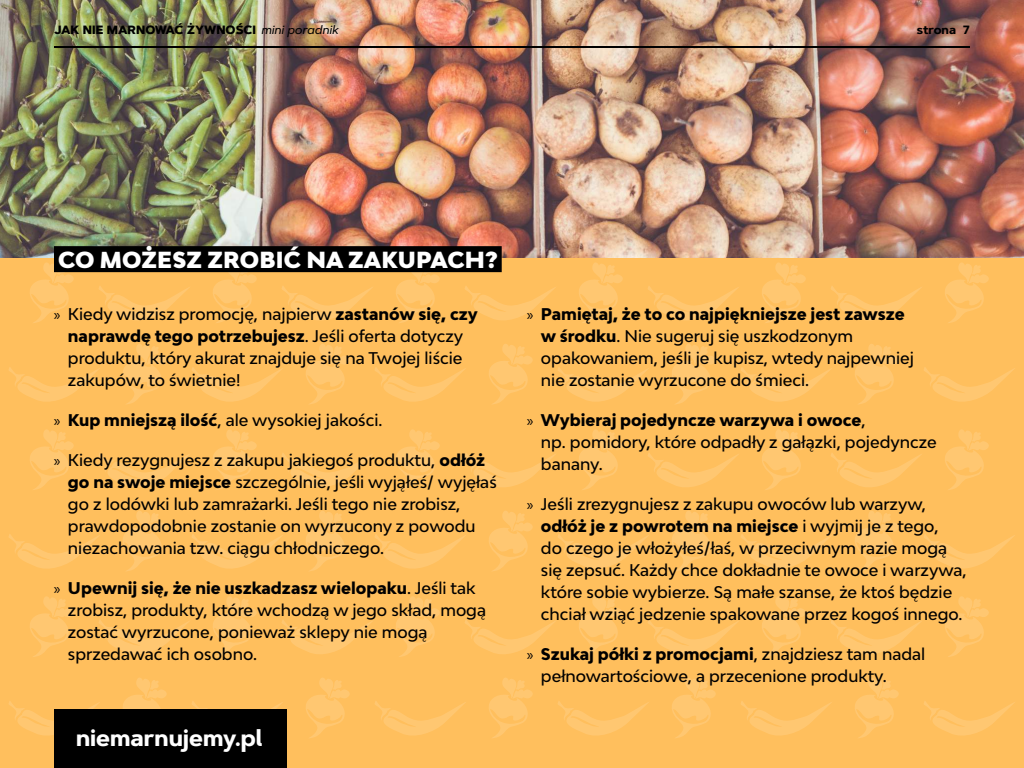
<style>
.page{position:relative;width:1024px;height:768px;background:#ffbf5d}
.page>*{position:absolute;margin:0;border:0;box-sizing:border-box;transform-origin:0 0}
.t1{font:700 22.8px "Artegra Sans";color:#fff}
.t2{font:900 22px "Bw Modelica";letter-spacing:.01em;color:#fff}
.t3{font:500 16px/22px "Bw Modelica";color:#000}
.t4{font:800 12px "Artegra Sans";color:#000}
.t5{font:700 12px "Artegra Sans";color:#000}
.s1{font-weight:500;font-style:italic}
.s2{font-family:"Myriad Pro";font-weight:400}
.s3{font-weight:800}
</style>
<div class="page">
<svg style="left:99px;top:286px;width:91px;height:34px"></svg>
<svg style="left:30px;top:263px;width:45px;height:60px"></svg>
<svg style="left:282px;top:286px;width:91px;height:34px"></svg>
<svg style="left:211px;top:272px;width:47px;height:51px"></svg>
<svg style="left:465px;top:286px;width:91px;height:34px"></svg>
<svg style="left:394px;top:272px;width:47px;height:51px"></svg>
<svg style="left:648px;top:286px;width:91px;height:34px"></svg>
<svg style="left:579px;top:263px;width:44px;height:60px"></svg>
<svg style="left:831px;top:286px;width:91px;height:34px"></svg>
<svg style="left:762px;top:263px;width:44px;height:60px"></svg>
<svg style="left:945px;top:263px;width:44px;height:60px"></svg>
<svg style="left:9px;top:367px;width:91px;height:35px"></svg>
<svg style="left:192px;top:367px;width:91px;height:35px"></svg>
<svg style="left:123px;top:344px;width:44px;height:60px"></svg>
<svg style="left:375px;top:367px;width:91px;height:35px"></svg>
<svg style="left:306px;top:344px;width:44px;height:60px"></svg>
<svg style="left:558px;top:367px;width:91px;height:35px"></svg>
<svg style="left:489px;top:344px;width:44px;height:60px"></svg>
<svg style="left:741px;top:367px;width:91px;height:35px"></svg>
<svg style="left:672px;top:344px;width:44px;height:60px"></svg>
<svg style="left:924px;top:367px;width:91px;height:35px"></svg>
<svg style="left:855px;top:344px;width:44px;height:60px"></svg>
<svg style="left:99px;top:453px;width:91px;height:34px"></svg>
<svg style="left:30px;top:429px;width:44px;height:61px"></svg>
<svg style="left:282px;top:453px;width:91px;height:34px"></svg>
<svg style="left:213px;top:429px;width:44px;height:61px"></svg>
<svg style="left:465px;top:453px;width:91px;height:34px"></svg>
<svg style="left:396px;top:429px;width:44px;height:61px"></svg>
<svg style="left:648px;top:453px;width:91px;height:34px"></svg>
<svg style="left:579px;top:429px;width:44px;height:61px"></svg>
<svg style="left:831px;top:453px;width:91px;height:34px"></svg>
<svg style="left:762px;top:429px;width:44px;height:61px"></svg>
<svg style="left:945px;top:429px;width:44px;height:61px"></svg>
<svg style="left:9px;top:534px;width:91px;height:35px"></svg>
<svg style="left:192px;top:534px;width:91px;height:35px"></svg>
<svg style="left:123px;top:511px;width:44px;height:60px"></svg>
<svg style="left:375px;top:534px;width:91px;height:35px"></svg>
<svg style="left:306px;top:511px;width:44px;height:60px"></svg>
<svg style="left:558px;top:534px;width:91px;height:35px"></svg>
<svg style="left:489px;top:511px;width:44px;height:60px"></svg>
<svg style="left:741px;top:534px;width:91px;height:35px"></svg>
<svg style="left:672px;top:511px;width:44px;height:60px"></svg>
<svg style="left:924px;top:534px;width:91px;height:35px"></svg>
<svg style="left:855px;top:511px;width:44px;height:60px"></svg>
<svg style="left:99px;top:620px;width:90px;height:34px"></svg>
<svg style="left:30px;top:596px;width:44px;height:61px"></svg>
<svg style="left:282px;top:620px;width:91px;height:34px"></svg>
<svg style="left:213px;top:596px;width:44px;height:61px"></svg>
<svg style="left:465px;top:620px;width:91px;height:34px"></svg>
<svg style="left:396px;top:596px;width:44px;height:61px"></svg>
<svg style="left:648px;top:620px;width:91px;height:34px"></svg>
<svg style="left:579px;top:596px;width:44px;height:61px"></svg>
<svg style="left:831px;top:620px;width:91px;height:34px"></svg>
<svg style="left:762px;top:596px;width:44px;height:61px"></svg>
<svg style="left:945px;top:596px;width:44px;height:61px"></svg>
<svg style="left:9px;top:701px;width:91px;height:35px"></svg>
<svg style="left:192px;top:701px;width:91px;height:8px"></svg>
<svg style="left:123px;top:678px;width:44px;height:31px"></svg>
<svg style="left:375px;top:701px;width:91px;height:35px"></svg>
<svg style="left:306px;top:678px;width:44px;height:60px"></svg>
<svg style="left:558px;top:701px;width:91px;height:35px"></svg>
<svg style="left:489px;top:678px;width:44px;height:60px"></svg>
<svg style="left:741px;top:701px;width:91px;height:35px"></svg>
<svg style="left:672px;top:678px;width:44px;height:60px"></svg>
<svg style="left:924px;top:701px;width:91px;height:35px"></svg>
<svg style="left:855px;top:678px;width:44px;height:60px"></svg>
<img style="left:0;top:0;width:1024px;height:258px">
<hr style="left:54px;top:46px;width:916px;height:2px;background:#000">
<div style="left:54px;top:709px;width:233px;height:59px;background:#000"></div>
<div style="left:54px;top:246px;width:448px;height:26px;background:#000"></div>
<p class="t4" style="left:54px;top:20px;width:286px">JAK NIE MARNOWAĆ ŻYWNOŚCI <span class="s1">mini poradnik</span></p>
<p class="t5" style="left:917px;top:21px;width:55px">strona 7</p>
<h2 class="t2" style="left:58px;top:246px;width:441px">CO MOŻESZ ZROBIĆ NA ZAKUPACH?</h2>
<p class="t3" style="left:68px;top:303px;width:411px;text-indent:-14px"><span class="s2">»</span> Kiedy widzisz promocję, najpierw <span class="s3">zastanów się, czy naprawdę tego potrzebujesz</span>. Jeśli oferta dotyczy produktu, który akurat znajduje się na Twojej liście zakupów, to świetnie!</p>
<p class="t3" style="left:54px;top:409px;width:330px"><span class="s2">»</span> <span class="s3">Kup mniejszą ilość</span>, ale wysokiej jakości.</p>
<p class="t3" style="left:68px;top:449px;width:430px;text-indent:-14px"><span class="s2">»</span> Kiedy rezygnujesz z zakupu jakiegoś produktu, <span class="s3">odłóż go na swoje miejsce</span> szczególnie, jeśli wyjąłeś/ wyjęłaś go z lodówki lub zamrażarki. Jeśli tego nie zrobisz, prawdopodobnie zostanie on wyrzucony z powodu niezachowania tzw. ciągu chłodniczego.</p>
<p class="t3" style="left:68px;top:577px;width:420px;text-indent:-14px"><span class="s2">»</span> <span class="s3">Upewnij się, że nie uszkadzasz wielopaku</span>. Jeśli tak zrobisz, produkty, które wchodzą w jego skład, mogą zostać wyrzucone, ponieważ sklepy nie mogą sprzedawać ich osobno.</p>
<h1 class="t1" style="left:76px;top:721px;width:188px">niemarnujemy.pl</h1>
<p class="t3" style="left:541px;top:303px;width:375px;text-indent:-14px"><span class="s2">»</span> <span class="s3">Pamiętaj, że to co najpiękniejsze jest zawsze w środku</span>. Nie sugeruj się uszkodzonym opakowaniem, jeśli je kupisz, wtedy najpewniej nie zostanie wyrzucone do śmieci.</p>
<p class="t3" style="left:541px;top:409px;width:397px;text-indent:-14px"><span class="s2">»</span> <span class="s3">Wybieraj pojedyncze warzywa i owoce</span>,<br>np. pomidory, które odpadły z gałązki, pojedyncze banany.</p>
<p class="t3" style="left:541px;top:493px;width:427px;text-indent:-14px"><span class="s2">»</span> Jeśli zrezygnujesz z zakupu owoców lub warzyw, <span class="s3">odłóż je z powrotem na miejsce</span> i wyjmij je z tego,<br>do czego je włożyłeś/łaś, w przeciwnym razie mogą się zepsuć. Każdy chce dokładnie te owoce i warzywa, które sobie wybierze. Są małe szanse, że ktoś będzie chciał wziąć jedzenie spakowane przez kogoś innego.</p>
<p class="t3" style="left:541px;top:643px;width:386px;text-indent:-14px"><span class="s2">»</span> <span class="s3">Szukaj półki z promocjami</span>, znajdziesz tam nadal pełnowartościowe, a przecenione produkty.</p>
</div>
